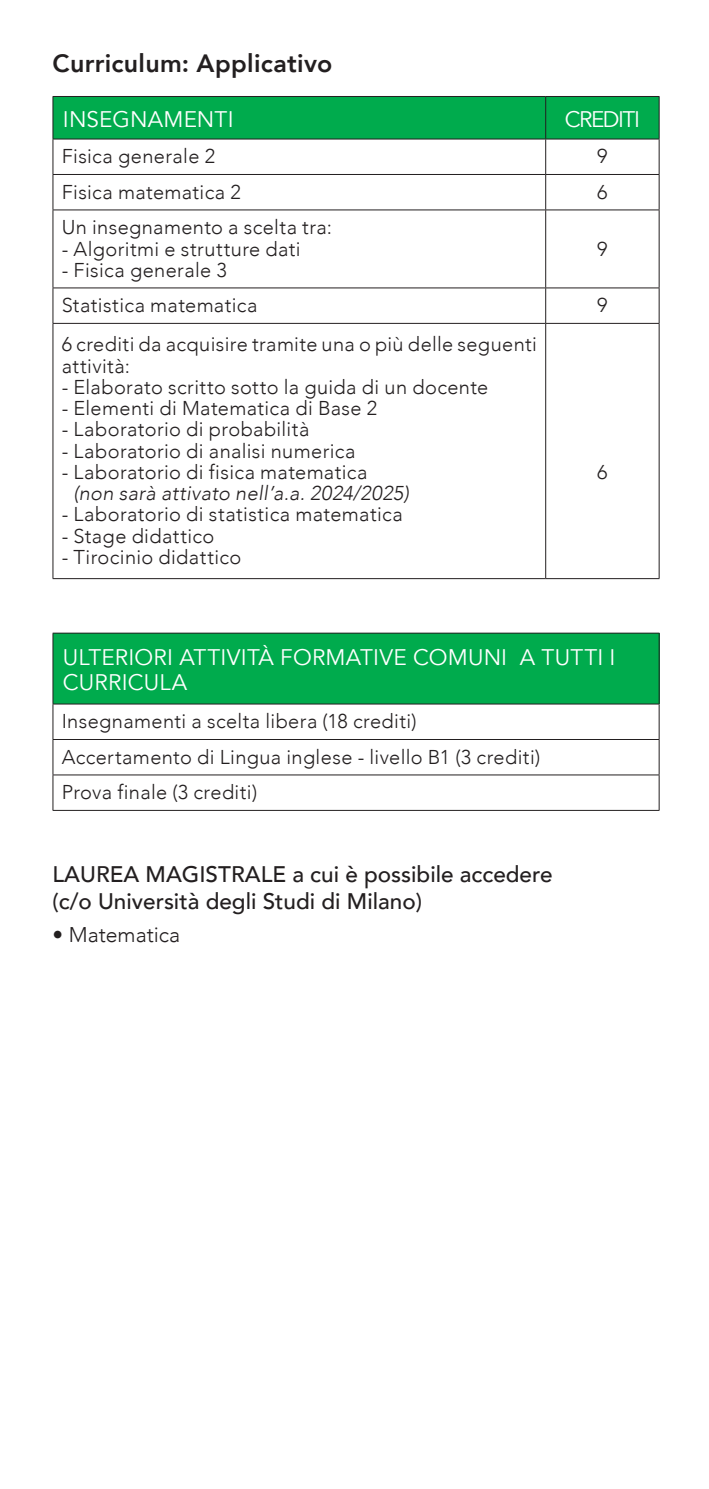
<style>
.page{position:relative;width:709px;height:1489px;background:#fff}
.page>*{position:absolute;margin:0;border:0;box-sizing:border-box;transform-origin:0 0}
.testo{font:800 25px "Avenir";letter-spacing:.01em;color:#231f20}
.t1{font:500 22.5px "Avenir";color:#231f20}
.tabelle{font:22.5px/25px "Avenir";letter-spacing:.005em;color:#fff}
.tabelle-2{font:22.5px "Avenir";letter-spacing:-.065em;color:#fff}
.t2{font:300 21.25px "Avenir";color:#231f20}
.tabelle-3{font:300 20px/21.2px "Avenir";letter-spacing:.02em;color:#231f20}
.tabelle-4{font:italic 300 20px/21.2px "Avenir";letter-spacing:.015em;color:#231f20}
.s1{font-style:normal}
</style>
<div class="page">
<div style="left:54px;top:97px;width:604px;height:42px;background:#00ab4d"></div>
<hr style="left:53px;top:96px;width:492px;height:1px;background:#231f20">
<hr style="left:53px;top:97px;width:1px;height:42px;background:#231f20">
<hr style="left:545px;top:96px;width:114px;height:1px;background:#231f20">
<hr style="left:545px;top:97px;width:1px;height:42px;background:#231f20">
<hr style="left:658px;top:97px;width:1px;height:42px;background:#231f20">
<hr style="left:53px;top:139px;width:492px;height:1px;background:#231f20">
<hr style="left:53px;top:139px;width:1px;height:35px;background:#231f20">
<hr style="left:545px;top:139px;width:114px;height:1px;background:#231f20">
<hr style="left:545px;top:139px;width:1px;height:35px;background:#231f20">
<hr style="left:658px;top:139px;width:1px;height:35px;background:#231f20">
<hr style="left:53px;top:174px;width:492px;height:1px;background:#231f20">
<hr style="left:53px;top:175px;width:1px;height:35px;background:#231f20">
<hr style="left:545px;top:174px;width:114px;height:1px;background:#231f20">
<hr style="left:545px;top:175px;width:1px;height:35px;background:#231f20">
<hr style="left:658px;top:175px;width:1px;height:35px;background:#231f20">
<hr style="left:53px;top:209px;width:492px;height:1px;background:#231f20">
<hr style="left:53px;top:210px;width:1px;height:77px;background:#231f20">
<hr style="left:545px;top:209px;width:114px;height:1px;background:#231f20">
<hr style="left:545px;top:210px;width:1px;height:77px;background:#231f20">
<hr style="left:658px;top:210px;width:1px;height:77px;background:#231f20">
<hr style="left:53px;top:287px;width:492px;height:1px;background:#231f20">
<hr style="left:53px;top:288px;width:1px;height:35px;background:#231f20">
<hr style="left:545px;top:287px;width:114px;height:1px;background:#231f20">
<hr style="left:545px;top:288px;width:1px;height:35px;background:#231f20">
<hr style="left:658px;top:288px;width:1px;height:35px;background:#231f20">
<hr style="left:53px;top:323px;width:492px;height:1px;background:#231f20">
<hr style="left:53px;top:324px;width:1px;height:254px;background:#231f20">
<hr style="left:545px;top:323px;width:114px;height:1px;background:#231f20">
<hr style="left:545px;top:324px;width:1px;height:254px;background:#231f20">
<hr style="left:658px;top:324px;width:1px;height:254px;background:#231f20">
<hr style="left:53px;top:578px;width:492px;height:1px;background:#231f20">
<hr style="left:545px;top:578px;width:114px;height:1px;background:#231f20">
<div style="left:53px;top:633px;width:606px;height:71px;background:#00ab4d"></div>
<hr style="left:53px;top:632px;width:606px;height:1px;background:#231f20">
<hr style="left:53px;top:633px;width:1px;height:70px;background:#231f20">
<hr style="left:658px;top:633px;width:1px;height:70px;background:#231f20">
<hr style="left:53px;top:703px;width:606px;height:1px;background:#231f20">
<hr style="left:53px;top:704px;width:1px;height:35px;background:#231f20">
<hr style="left:658px;top:704px;width:1px;height:35px;background:#231f20">
<hr style="left:53px;top:739px;width:606px;height:1px;background:#231f20">
<hr style="left:53px;top:739px;width:1px;height:35px;background:#231f20">
<hr style="left:658px;top:739px;width:1px;height:35px;background:#231f20">
<hr style="left:53px;top:774px;width:606px;height:1px;background:#231f20">
<hr style="left:53px;top:775px;width:1px;height:35px;background:#231f20">
<hr style="left:658px;top:775px;width:1px;height:35px;background:#231f20">
<hr style="left:53px;top:810px;width:606px;height:1px;background:#231f20">
<p class="testo" style="left:53px;top:44px;width:281px">Curriculum: Applicativo</p>
<p class="tabelle" style="left:63px;top:107px;width:172px">INSEGNAMENTI</p>
<p class="tabelle-2" style="left:564px;top:105px;width:77px">CREDITI</p>
<p class="tabelle-3" style="left:62px;top:146px;width:155px">Fisica generale 2</p>
<p class="tabelle-3" style="left:597px;top:146px;width:12px">9</p>
<p class="tabelle-3" style="left:62px;top:181px;width:181px">Fisica matematica 2</p>
<p class="tabelle-3" style="left:597px;top:181px;width:12px">6</p>
<p class="tabelle-3" style="left:62px;top:217px;width:272px">Un insegnamento a scelta tra:</p>
<p class="tabelle-3" style="left:62px;top:238px;width:240px">- Algoritmi e strutture dati</p>
<p class="tabelle-3" style="left:62px;top:259px;width:167px">- Fisica generale 3</p>
<p class="tabelle-3" style="left:597px;top:238px;width:12px">9</p>
<p class="tabelle-3" style="left:62px;top:295px;width:197px">Statistica matematica</p>
<p class="tabelle-3" style="left:597px;top:295px;width:12px">9</p>
<p class="tabelle-3" style="left:62px;top:334px;width:477px">6 crediti da acquisire tramite una o più delle seguenti attività:</p>
<p class="tabelle-3" style="left:62px;top:376px;width:428px">- Elaborato scritto sotto la guida di un docente</p>
<p class="tabelle-3" style="left:62px;top:397px;width:317px">- Elementi di Matematica di Base 2</p>
<p class="tabelle-3" style="left:62px;top:419px;width:249px">- Laboratorio di probabilità</p>
<p class="tabelle-3" style="left:62px;top:440px;width:295px">- Laboratorio di analisi numerica</p>
<p class="tabelle-4" style="left:74px;top:461px;width:337px;text-indent:-12px"><span class="s1">- Laboratorio di fisica matematica </span>(non sarà attivato nell’a.a. 2024/2025)</p>
<p class="tabelle-3" style="left:62px;top:504px;width:342px">- Laboratorio di statistica matematica</p>
<p class="tabelle-3" style="left:62px;top:525px;width:154px">- Stage didattico</p>
<p class="tabelle-3" style="left:62px;top:546px;width:181px">- Tirocinio didattico</p>
<p class="tabelle-3" style="left:597px;top:461px;width:12px">6</p>
<p class="tabelle" style="left:63px;top:645px;width:554px">ULTERIORI ATTIVITÀ FORMATIVE COMUNI A TUTTI I<br>CURRICULA</p>
<p class="tabelle-3" style="left:62px;top:711px;width:356px">Insegnamenti a scelta libera (18 crediti)</p>
<p class="tabelle-3" style="left:62px;top:746px;width:480px">Accertamento di Lingua inglese - livello B1 (3 crediti)</p>
<p class="tabelle-3" style="left:62px;top:781px;width:197px">Prova finale (3 crediti)</p>
<p class="t1" style="left:53px;top:854px;width:501px">LAUREA MAGISTRALE a cui è possibile accedere</p>
<p class="t1" style="left:53px;top:881px;width:371px">(c/o Università degli Studi di Milano)</p>
<p class="t2" style="left:53px;top:921px;width:129px">• Matematica</p>
</div>
